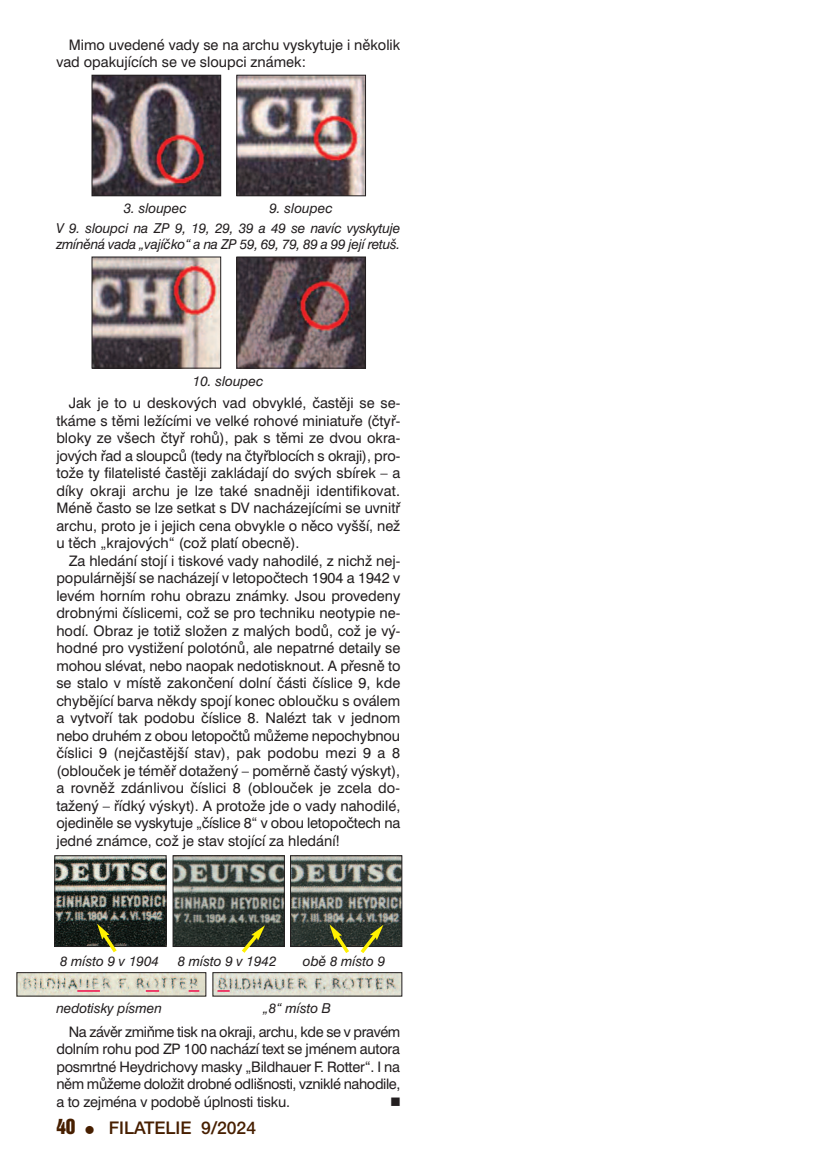
<style>
.page{position:relative;width:819px;height:1166px;background:#fff}
.page>*{position:absolute;margin:0;border:0;box-sizing:border-box;transform-origin:0 0}
.t1{font:17.5px "Helvetica E A";color:#471f00}
.t2{font:14.53px/17.5px "Swiss 721 BTCE";color:#231f20;text-align:justify}
.t3{font:14.53px "Wingdings";color:#231f20}
.t4{font:italic 13.65px/16.3px "Swiss 721 BTCE";color:#231f20}
.s1{font-family:"Helvetica Inserat E";font-size:19.25px}
.s2{font-size:14px}
</style>
<div class="page">
<img style="left:94px;top:77px;width:125px;height:117px">
<div style="left:92px;top:75px;width:129px;height:121px;border:1px solid #231f20"></div>
<img style="left:239px;top:77px;width:124px;height:117px">
<div style="left:237px;top:75px;width:128px;height:121px;border:1px solid #231f20"></div>
<img style="left:94px;top:259px;width:125px;height:107px">
<div style="left:92px;top:257px;width:129px;height:111px;border:1px solid #231f20"></div>
<img style="left:239px;top:259px;width:124px;height:107px">
<div style="left:237px;top:257px;width:128px;height:111px;border:1px solid #231f20"></div>
<img style="left:57px;top:857px;width:107px;height:87px">
<div style="left:55px;top:855px;width:111px;height:91px;border:1px solid #231f20"></div>
<img style="left:215px;top:974px;width:185px;height:20px">
<div style="left:213px;top:972px;width:189px;height:24px;border:1px solid #231f20"></div>
<img style="left:19px;top:974px;width:185px;height:20px">
<div style="left:17px;top:972px;width:189px;height:24px;border:1px solid #231f20"></div>
<img style="left:175px;top:857px;width:107px;height:87px">
<div style="left:173px;top:855px;width:111px;height:91px;border:1px solid #231f20"></div>
<img style="left:292px;top:857px;width:108px;height:87px">
<div style="left:290px;top:855px;width:112px;height:91px;border:1px solid #231f20"></div>
<svg style="left:97px;top:923px;width:23px;height:30px"></svg>
<svg style="left:238px;top:925px;width:27px;height:28px"></svg>
<svg style="left:329px;top:924px;width:54px;height:29px"></svg>
<hr style="left:77px;top:990px;width:23px;height:2px;background:#ee2a5c">
<svg style="left:146px;top:990px;width:13px;height:2px"></svg>
<svg style="left:189px;top:990px;width:10px;height:2px"></svg>
<svg style="left:217px;top:990px;width:13px;height:2px"></svg>
<p class="t2" style="left:56px;top:37px;width:345px;text-indent:12px">Mimo uvedené vady se na archu vyskytuje i několik vad opakujících se ve sloupci známek:</p>
<p class="t4" style="left:124px;top:201px;width:65px">3. sloupec</p>
<p class="t4" style="left:269px;top:201px;width:65px">9. sloupec</p>
<p class="t4" style="left:56px;top:221px;width:345px">V 9. sloupci na ZP 9, 19, 29, 39 a 49 se navíc vyskytuje zmíněná vada „vajíčko“ a na ZP 59, 69, 79, 89 a 99 její retuš.</p>
<p class="t4" style="left:193px;top:374px;width:72px">10. sloupec</p>
<p class="t2" style="left:56px;top:396px;width:345px;text-indent:12px">Jak je to u deskových vad obvyklé, častěji se se&shy;tkáme s těmi ležícími ve velké rohové miniatuře (čtyř&shy;bloky ze všech čtyř rohů), pak s těmi ze dvou okra - jových řad a sloupců (tedy na čtyřblocích s okraji), pro&shy;tože ty filatelisté častěji zakládají do svých sbírek – a díky okraji archu je lze také snadněji identifikovat.<br>Méně často se lze setkat s DV nacházejícími se uvnitř archu, proto je i jejich cena obvykle o něco vyšší, než u těch „krajových“ (což platí obecně).</p>
<p class="t2" style="left:56px;top:553px;width:345px;text-indent:12px">Za hledání stojí i tiskové vady nahodilé, z nichž nej&shy;populárnější se nacházejí v letopočtech 1904 a 1942 v levém horním rohu obrazu známky. Jsou provedeny drobnými číslicemi, což se pro techniku neotypie ne&shy;hodí. Obraz je totiž složen z malých bodů, což je vý&shy;hodné pro vystižení polotónů, ale nepatrné detaily se mohou slévat, nebo naopak nedotisknout. A přesně to se stalo v místě zakončení dolní části číslice 9, kde chybějící barva někdy spojí konec obloučku s oválem a vytvoří tak podobu číslice 8. Nalézt tak v jednom nebo druhém z obou letopočtů můžeme nepochybnou číslici 9 (nejčastější stav), pak podobu mezi 9 a 8 (oblouček je téměř dotažený – poměrně častý výskyt), a rovněž zdánlivou číslici 8 (oblouček je zcela do&shy;tažený – řídký výskyt). A protože jde o vady nahodilé, ojediněle se vyskytuje „číslice 8“ v obou letopočtech na jedné známce, což je stav stojící za hledání!</p>
<p class="t4" style="left:60px;top:955px;width:100px">8 místo 9 v 1904</p>
<p class="t4" style="left:178px;top:955px;width:100px">8 místo 9 v 1942</p>
<p class="t4" style="left:303px;top:955px;width:84px">obě 8 místo 9</p>
<p class="t4" style="left:56px;top:1001px;width:107px">nedotisky písmen</p>
<p class="t4" style="left:263px;top:1001px;width:70px">„8“ místo B</p>
<p class="t2" style="left:56px;top:1024px;width:345px;text-indent:12px">Na závěr zmiňme tisk na okraji, archu, kde se v pravém dolním rohu pod ZP 100 nachází text se jmé nem autora posmrtné Heydrichovy masky „Bildhauer F. Rotter“. I na něm můžeme doložit drobné odlišnosti, vzniklé nahodile, a to zejména v podobě úplnosti tisku.</p>
<p class="t3" style="left:390px;top:1094px;width:12px">■</p>
<p class="t1" style="left:56px;top:1117px;width:201px"><span class="s1">40</span> <span class="s2">π</span> FILATELIE 9/2024</p>
</div>
